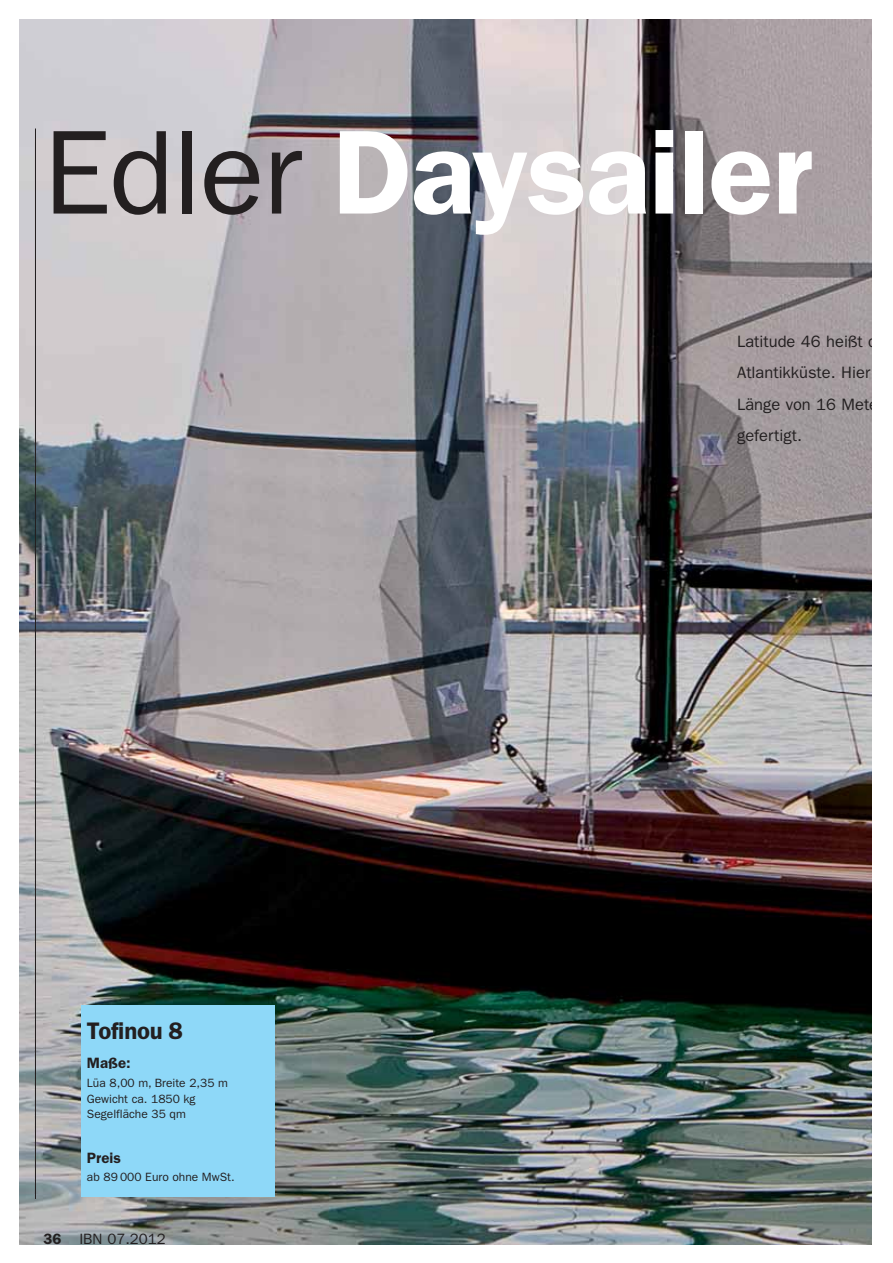
<style>
.page{position:relative;width:893px;height:1263px;background:#fff}
.page>*{position:absolute;margin:0;border:0;box-sizing:border-box;transform-origin:0 0}
.t1{font:600 120px "Franklin Gothic LT";letter-spacing:-.01em;color:#fff}
.t2{font:600 24px "Franklin Gothic LT";letter-spacing:-.005em;color:#231f20}
.t3{font:16.5px/31.5px "Franklin Gothic LT";color:#231f20}
.t4{font:15px "Franklin Gothic LT";color:#231f20}
.t5{font:600 15px "Franklin Gothic LT";color:#231f20}
.t6{font:12px/15.8px "Franklin Gothic LT";color:#231f20}
.s1{font-weight:400;color:#231f20}
.s2{font-weight:600}
</style>
<div class="page">
<img style="left:20px;top:19px;width:852px;height:1226px">
<hr style="left:35px;top:142px;width:1px;height:1057px;background:#231f20">
<div style="left:81px;top:1005px;width:193px;height:191px;background:#8ed8f8"></div>
<hr style="left:35px;top:129px;width:1px;height:1067px;background:#231f20">
<h1 class="t1" style="left:43px;top:128px;width:771px"><span class="s1">Edler</span> Daysailer</h1>
<h2 class="t2" style="left:87px;top:1022px;width:97px">Tofinou 8</h2>
<p class="t5" style="left:87px;top:1057px;width:45px">Maße:</p>
<p class="t6" style="left:87px;top:1076px;width:143px">Lüa 8,00 m, Breite 2,35 m<br>Gewicht ca. 1850 kg<br>Segelfläche 35 qm</p>
<p class="t5" style="left:87px;top:1152px;width:35px">Preis</p>
<p class="t6" style="left:87px;top:1171px;width:149px">ab 89 000 Euro ohne MwSt.</p>
<p class="t4" style="left:43px;top:1234px;width:124px"><span class="s2">36</span> IBN 07.2012</p>
<h3 class="t3" style="left:737px;top:327px;width:143px">Latitude 46 heißt d<br>Atlantikküste. Hier<br>Länge von 16 Mete gefertigt.</h3>
</div>
